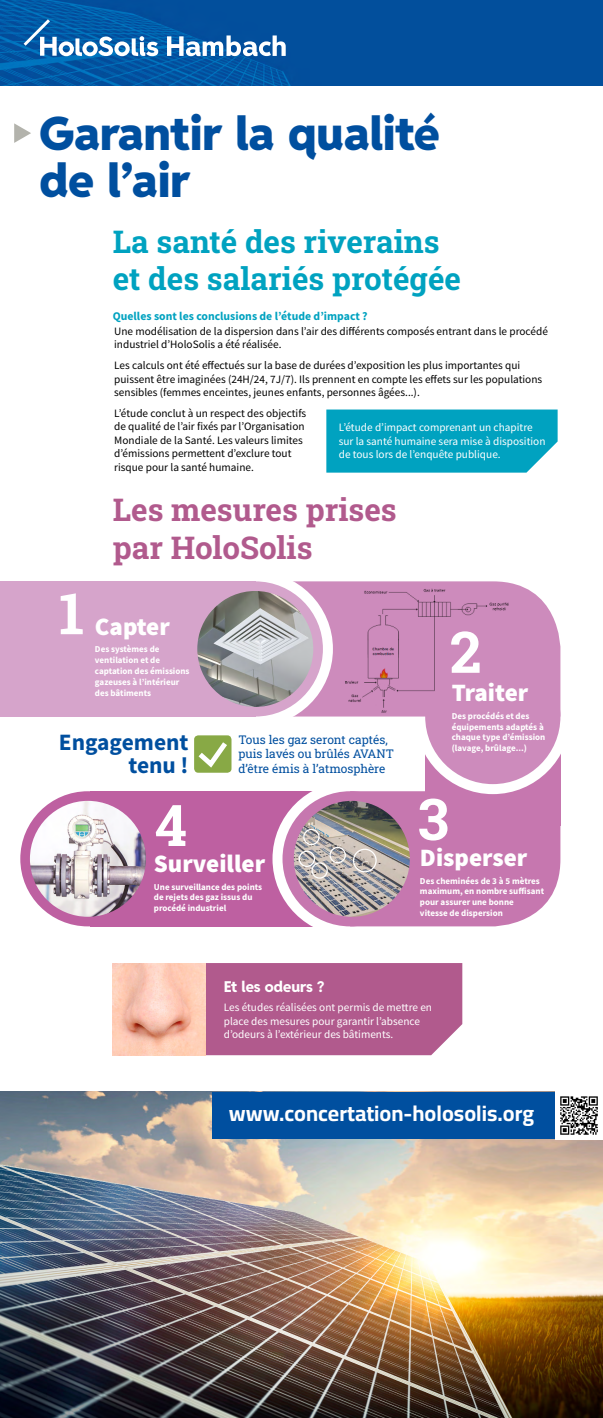
<style>
.page{position:relative;width:603px;height:1418px;background:#fff}
.page>*{position:absolute;margin:0;border:0;box-sizing:border-box;transform-origin:0 0}
.t1{font:700 57.42px "Roboto Slab";color:#fff}
.t2{font:900 46.15px/47.5px "Reddit Sans";color:#004f9f}
.t3{font:700 31.35px/37.6px "Roboto Slab";color:#00a2c0}
.t4{font:700 31.35px/37.6px "Roboto Slab";color:#b15a8d}
.t5{font:900 25px "Source Sans Pro";color:#fff}
.t6{font:700 23.43px/23.4px "Source Sans Pro";color:#004f9f;text-align:right}
.t7{font:700 21.9px "Cairo";color:#fff}
.t8{font:800 15px "Reddit Sans";letter-spacing:-.005em;color:#fff}
.t9{font:12px/14.4px "Roboto Slab";color:#004f9f}
.t10{font:700 11.75px "Source Sans Pro";color:#00a2c0}
.t11{font:11.25px/13.5px "Source Sans Pro";color:#000}
.t12{font:11.25px/13.5px "Source Sans Pro";color:#fff}
.t13{font:700 9px/10.8px "Source Sans Pro";color:#fff}
</style>
<div class="page">
<svg style="left:14px;top:123px;width:17px;height:20px"></svg>
<div style="left:91px;top:791px;width:242px;height:135px;background:#be60a1"></div>
<svg style="left:277px;top:786px;width:145px;height:145px;background:#d49bc3"></svg>
<div style="left:272px;top:781px;width:155px;height:155px;border:10px solid #fff;border-radius:50%"></div>
<div style="left:20px;top:791px;width:135px;height:135px;background:#be60a1;border-radius:50%"></div>
<div style="left:350px;top:791px;width:210px;height:135px;background:#c677af"></div>
<div style="left:425px;top:716px;width:135px;height:110px;background:#c677af"></div>
<div style="left:420px;top:644px;width:145px;height:145px;background:#cd8bbc;border-radius:50%"></div>
<div style="left:415px;top:639px;width:155px;height:155px;border:10px solid #fff;border-radius:50%"></div>
<div style="left:326px;top:409px;width:231px;height:63px;background:#00a2c0"></div>
<div style="left:206px;top:963px;width:256px;height:92px;background:#b15a8d"></div>
<img style="left:113px;top:963px;width:93px;height:92px">
<div style="left:194px;top:735px;width:37px;height:37px;background:#88a945;border-radius:4px"></div>
<svg style="left:194px;top:737px;width:38px;height:34px"></svg>
<svg style="left:294px;top:581px;width:266px;height:135px;fill:#cd8bbc"></svg>
<svg style="left:182px;top:576px;width:146px;height:145px;fill:#d6a4cb"></svg>
<div style="left:177px;top:571px;width:156px;height:155px;border:10px solid #fff;border-radius:50%"></div>
<div style="left:0;top:581px;width:255px;height:135px;background:#d6a4cb"></div>
<img style="left:197px;top:591px;width:116px;height:116px;border-radius:58px">
<img style="left:294px;top:800px;width:115px;height:116px;border-radius:58px">
<img style="left:30px;top:800px;width:116px;height:116px;border-radius:58px">
<img style="left:342px;top:581px;width:166px;height:133px">
<div style="left:311px;top:862px;width:16px;height:16px;border:1px solid #fff;border-radius:50%"></div>
<div style="left:329px;top:846px;width:17px;height:17px;border:1px solid #fff;border-radius:50%"></div>
<div style="left:303px;top:828px;width:16px;height:17px;border:1px solid #fff;border-radius:50%"></div>
<div style="left:353px;top:848px;width:23px;height:24px;border:1px solid #fff;border-radius:50%"></div>
<div style="left:298px;top:850px;width:17px;height:17px;border:1px solid #fff;border-radius:50%"></div>
<img style="left:0;top:1091px;width:602px;height:326px">
<img style="left:0;top:0;width:602px;height:86px">
<svg style="left:24px;top:19px;width:134px;height:38px"></svg>
<svg style="left:167px;top:35px;width:118px;height:21px"></svg>
<div style="left:212px;top:1091px;width:390px;height:47px;background:#004f9f"></div>
<img style="left:555px;top:1091px;width:47px;height:48px">
<h2 class="t2" style="left:40px;top:105px;width:401px">Garantir la qualité de l’air</h2>
<h3 class="t3" style="left:113px;top:222px;width:349px">La santé des riverains et des salariés protégée</h3>
<p class="t10" style="left:113px;top:308px;width:256px">Quelles sont les conclusions de l’étude d’impact ?</p>
<p class="t11" style="left:114px;top:324px;width:435px">Une modélisation de la dispersion dans l’air des différents composés entrant dans le procédé industriel d’HoloSolis a été réalisée.</p>
<p class="t11" style="left:114px;top:358px;width:429px">Les calculs ont été effectués sur la base de durées d’exposition les plus importantes qui puissent être imaginées (24H/24, 7J/7). Ils prennent en compte les effets sur les populations sensibles (femmes enceintes, jeunes enfants, personnes âgées...).</p>
<p class="t11" style="left:114px;top:406px;width:193px">L’étude conclut à un respect des objectifs de qualité de l’air fixés par l’Organisation Mondiale de la Santé. Les valeurs limites d’émissions permettent d’exclure tout risque pour la santé humaine.</p>
<h3 class="t4" style="left:113px;top:490px;width:285px">Les mesures prises par HoloSolis</h3>
<p class="t12" style="left:338px;top:421px;width:208px">L’étude d’impact comprenant un chapitre sur la santé humaine sera mise à disposition de tous lors de l’enquête publique.</p>
<h1 class="t1" style="left:59px;top:574px;width:27px">1</h1>
<h3 class="t5" style="left:95px;top:609px;width:76px">Capter</h3>
<p class="t13" style="left:95px;top:644px;width:96px">Des systèmes de ventilation et de captation des émissions gazeuses à l’intérieur des bâtiments</p>
<h3 class="t6" style="left:59px;top:730px;width:131px">Engagement tenu !</h3>
<p class="t9" style="left:238px;top:732px;width:157px">Tous les gaz seront captés, puis lavés ou brûlés AVANT d’être émis à l’atmosphère</p>
<h1 class="t1" style="left:449px;top:612px;width:33px">2</h1>
<h3 class="t5" style="left:451px;top:675px;width:78px">Traiter</h3>
<p class="t13" style="left:451px;top:710px;width:95px">Des procédés et des équipements adaptés à chaque type d’émission (lavage, brûlage...)</p>
<h1 class="t1" style="left:155px;top:785px;width:34px">4</h1>
<h1 class="t1" style="left:417px;top:779px;width:33px">3</h1>
<h3 class="t5" style="left:420px;top:840px;width:109px">Disperser</h3>
<p class="t13" style="left:420px;top:875px;width:126px">Des cheminées de 3 à 5 mètres maximum, en nombre suffisant pour assurer une bonne<br>vitesse de dispersion</p>
<h3 class="t5" style="left:154px;top:846px;width:113px">Surveiller</h3>
<p class="t13" style="left:154px;top:881px;width:110px">Une surveillance des points de rejets des gaz issus du procédé industriel</p>
<h3 class="t8" style="left:224px;top:973px;width:102px">Et les odeurs ?</h3>
<p class="t12" style="left:224px;top:1000px;width:210px">Les études réalisées ont permis de mettre en place des mesures pour garantir l’absence d’odeurs à l’extérieur des bâtiments.</p>
<h3 class="t7" style="left:229px;top:1097px;width:306px">www.concertation-holosolis.org</h3>
</div>
